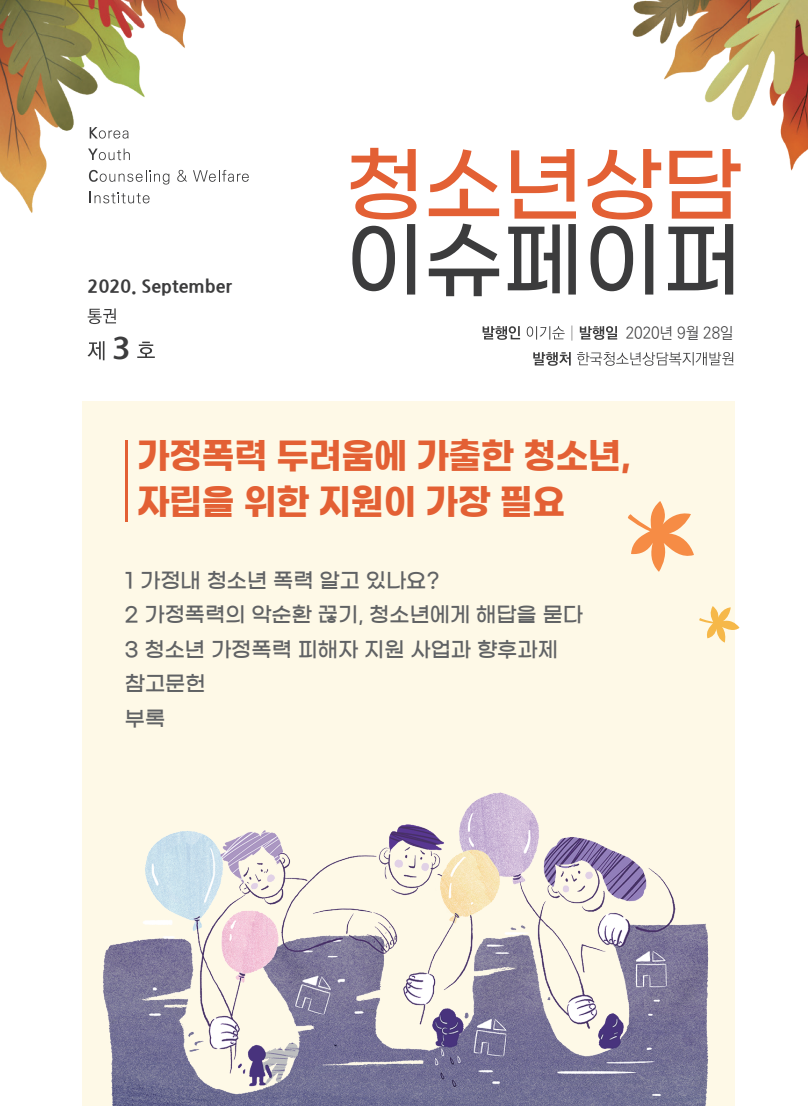
<style>
.page{position:relative;width:808px;height:1106px;background:#fff}
.page>*{position:absolute;margin:0;border:0;box-sizing:border-box;transform-origin:0 0}
.t1{font:82.5px "Gmarket Sans TTF Medium";color:#e36034}
.t2{font:82.5px "Gmarket Sans TTF Medium";color:#3c3c3d}
.t3{font:36px/46px "Gmarket Sans TTF Bold";letter-spacing:-.01em;color:#e36034;scale:.95 1}
.t4{font:800 30.45px "Nanum Gothic";color:#3c3c3d}
.t5{font:21px/34.5px "Gmarket Sans TTF Medium";color:#606264}
.t6{font:800 18px "Nanum Gothic";color:#3c3c3d}
.t7{font:300 15.9px "Ko Pub World Dotum";color:#3c3c3d;scale:.95 1}
</style>
<div class="page">
<div style="left:83px;top:401px;width:652px;height:705px;background:#fef9e7"></div>
<hr style="left:125px;top:441px;width:2px;height:81px;background:#e36034">
<svg style="left:483px;top:325px;width:250px;height:41px"></svg>
<svg style="left:88px;top:308px;width:67px;height:52px"></svg>
<img style="left:103px;top:792px;width:606px;height:314px">
<svg style="left:628px;top:501px;width:66px;height:71px"></svg>
<svg style="left:699px;top:606px;width:40px;height:36px"></svg>
<img style="left:0;top:0;width:808px;height:213px">
<p class="t6" style="left:88px;top:276px;width:146px">2020. September</p>
<h3 class="t4" style="left:112px;top:332px;width:20px">3</h3>
<h1 class="t1" style="left:345px;top:141px;width:398px">청소년상담</h1>
<h1 class="t2" style="left:345px;top:216px;width:398px">이슈페이퍼</h1>
<p class="t7" style="left:626px;top:322px;width:115px">2020년 9월 28일</p>
<h2 class="t3" style="left:137px;top:435px;width:522px">가정폭력 두려움에 가출한 청소년, 자립을 위한 지원이 가장 필요</h2>
<p class="t5" style="left:125px;top:564px;width:460px">1 가정내 청소년 폭력 알고 있나요?<br>2 가정폭력의 악순환 끊기, 청소년에게 해답을 묻다<br>3 청소년 가정폭력 피해자 지원 사업과 향후과제 참고문헌<br>부록</p>
</div>
